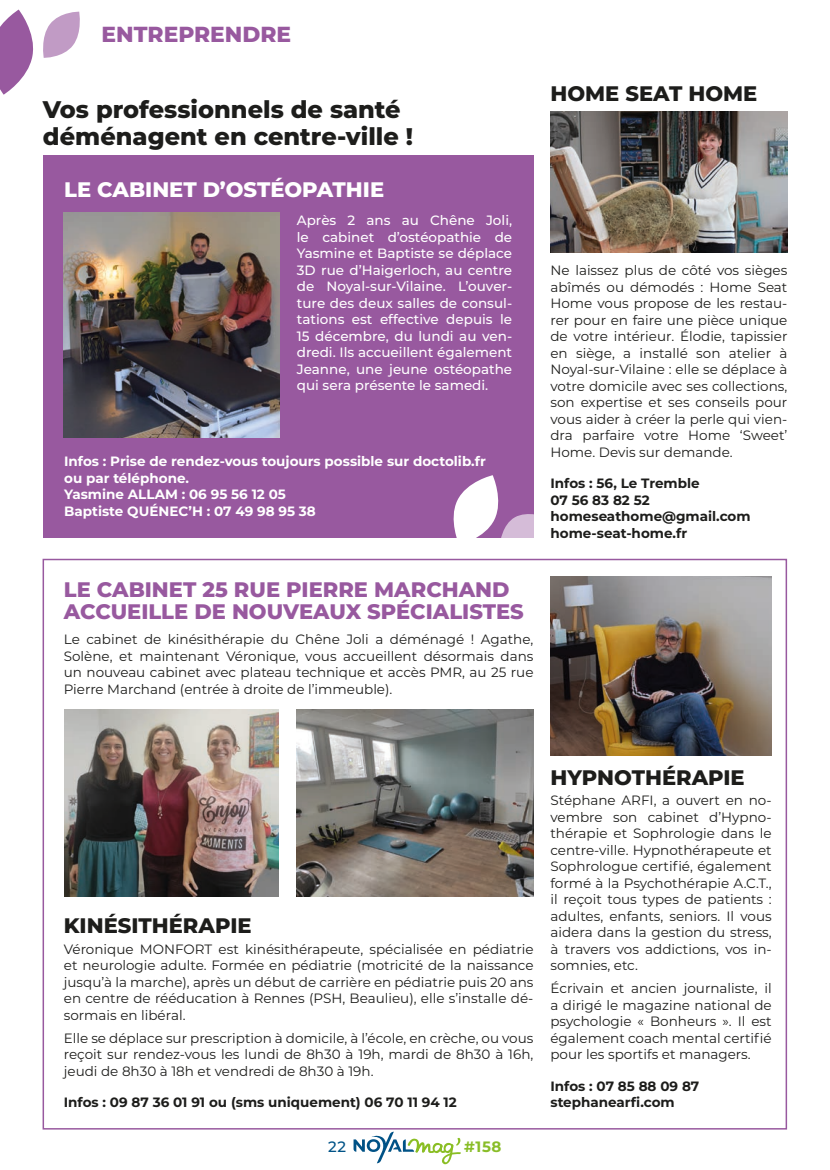
<style>
.page{position:relative;width:830px;height:1170px;background:#fff}
.page>*{position:absolute;margin:0;border:0;box-sizing:border-box;transform-origin:0 0}
._2-TITRE{font:800 24px/27px "Montserrat";color:#1d1d1b}
.TITRE_SECTION_PAGE_GAUCHE{font:800 21.75px "Montserrat";color:#98599f}
._3-SECOND_TITRE{font:800 21px/22.5px "Montserrat";color:#98599f}
._3-SECOND_TITRE-2{font:800 21px "Montserrat";color:#1d1d1b}
._3-SECOND_TITRE-3{font:800 21px "Montserrat";color:#fff}
.t1{font:700 15px "Montserrat";color:#89bd28}
.t2{font:500 15px "Montserrat";color:#015387}
.t3{font:13.5px/16.5px "Montserrat";color:#1d1d1b;text-align:justify}
.t4{font:500 13.5px/16.5px "Montserrat";color:#fff;text-align:justify}
._4-INFOS{font:700 13.5px/16.5px "Montserrat";color:#1d1d1b}
._4-INFOS-2{font:700 13.5px/16.5px "Montserrat";color:#fff}
</style>
<div class="page">
<svg style="left:353px;top:1131px;width:107px;height:33px"></svg>
<svg style="left:0;top:10px;width:80px;height:85px"></svg>
<div style="left:43px;top:155px;width:490px;height:382px;background:#98599f"></div>
<svg style="left:448px;top:475px;width:86px;height:63px"></svg>
<img style="left:550px;top:112px;width:237px;height:140px">
<img style="left:550px;top:576px;width:221px;height:179px">
<img style="left:64px;top:212px;width:216px;height:226px">
<img style="left:65px;top:709px;width:213px;height:187px">
<img style="left:296px;top:709px;width:237px;height:187px">
<p class="TITRE_SECTION_PAGE_GAUCHE" style="left:102px;top:18px;width:191px">ENTREPRENDRE</p>
<p class="_2-TITRE" style="left:43px;top:95px;width:371px">Vos professionnels de santé déménagent en centre-ville !</p>
<p class="_3-SECOND_TITRE-3" style="left:64px;top:174px;width:321px">LE CABINET D’OSTÉOPATHIE</p>
<p class="t4" style="left:297px;top:212px;width:217px">Après 2 ans au Chêne Joli, le cabinet d’ostéopathie de Yasmine et Baptiste se déplace 3D rue d’Haigerloch, au centre de Noyal-sur-Vilaine. L’ouver&shy;ture des deux salles de consul&shy;tations est effective depuis le 15 décembre, du lundi au ven&shy;dredi. Ils accueillent également Jeanne, une jeune ostéopathe qui sera présente le samedi.</p>
<p class="_4-INFOS-2" style="left:64px;top:452px;width:423px">Infos : Prise de rendez-vous toujours possible sur doctolib.fr ou par téléphone.<br>Yasmine ALLAM : 06 95 56 12 05<br>Baptiste QUÉNEC’H : 07 49 98 95 38</p>
<p class="_3-SECOND_TITRE-2" style="left:550px;top:78px;width:208px">HOME SEAT HOME</p>
<p class="t3" style="left:550px;top:261px;width:238px">Ne laissez plus de côté vos sièges abîmés ou démodés : Home Seat Home vous propose de les restau&shy;rer pour en faire une pièce unique de votre intérieur. Élodie, tapissier en siège, a installé son atelier à Noyal-sur-Vilaine : elle se déplace à votre domicile avec ses collections, son expertise et ses conseils pour vous aider à créer la perle qui vien&shy;dra parfaire votre Home ‘Sweet’ Home. Devis sur demande.</p>
<p class="_4-INFOS" style="left:550px;top:474px;width:201px">Infos : 56, Le Tremble<br>07 56 83 82 52 homeseathome@gmail.com home-seat-home.fr</p>
<p class="_3-SECOND_TITRE" style="left:64px;top:577px;width:461px">LE CABINET 25 RUE PIERRE MARCHAND<br>ACCUEILLE DE NOUVEAUX SPÉCIALISTES</p>
<p class="t3" style="left:64px;top:630px;width:471px">Le cabinet de kinésithérapie du Chêne Joli a déménagé ! Agathe, Solène, et maintenant Véronique, vous accueillent désormais dans un nouveau cabinet avec plateau technique et accès PMR, au 25 rue Pierre Marchand (entrée à droite de l’immeuble).</p>
<p class="_3-SECOND_TITRE-2" style="left:64px;top:910px;width:189px">KINÉSITHÉRAPIE</p>
<p class="t3" style="left:64px;top:940px;width:471px">Véronique MONFORT est kinésithérapeute, spécialisée en pédiatrie et neurologie adulte. Formée en pédiatrie (motricité de la naissance jusqu’à la marche), après un début de carrière en pédiatrie puis 20 ans en centre de rééducation à Rennes (PSH, Beaulieu), elle s’installe dé&shy;sormais en libéral.</p>
<p class="t3" style="left:64px;top:1029px;width:471px">Elle se déplace sur prescription à domicile, à l’école, en crèche, ou vous reçoit sur rendez-vous les lundi de 8h30 à 19h, mardi de 8h30 à 16h, jeudi de 8h30 à 18h et vendredi de 8h30 à 19h.</p>
<p class="_4-INFOS" style="left:64px;top:1093px;width:394px">Infos : 09 87 36 01 91 ou (sms uniquement) 06 70 11 94 12</p>
<p class="t2" style="left:328px;top:1136px;width:19px">22</p>
<p class="t1" style="left:464px;top:1136px;width:39px">#158</p>
<p class="_3-SECOND_TITRE-2" style="left:550px;top:761px;width:196px">HYPNOTHÉRAPIE</p>
<p class="t3" style="left:550px;top:791px;width:223px">Stéphane ARFI, a ouvert en no&shy;vembre son cabinet d’Hypno&shy;thérapie et Sophrologie dans le centre-ville. Hypnothérapeute et Sophrologue certifié, également formé à la Psychothérapie A.C.T., il reçoit tous types de patients : adultes, enfants, seniors. Il vous aidera dans la gestion du stress, à travers vos addictions, vos in&shy;somnies, etc.</p>
<p class="t3" style="left:550px;top:979px;width:223px">Écrivain et ancien journaliste, il a dirigé le magazine national de psychologie « Bonheurs ». Il est également coach mental certifié pour les sportifs et managers.</p>
<p class="_4-INFOS" style="left:550px;top:1076px;width:150px">Infos : 07 85 88 09 87 stephanearfi.com</p>
</div>
